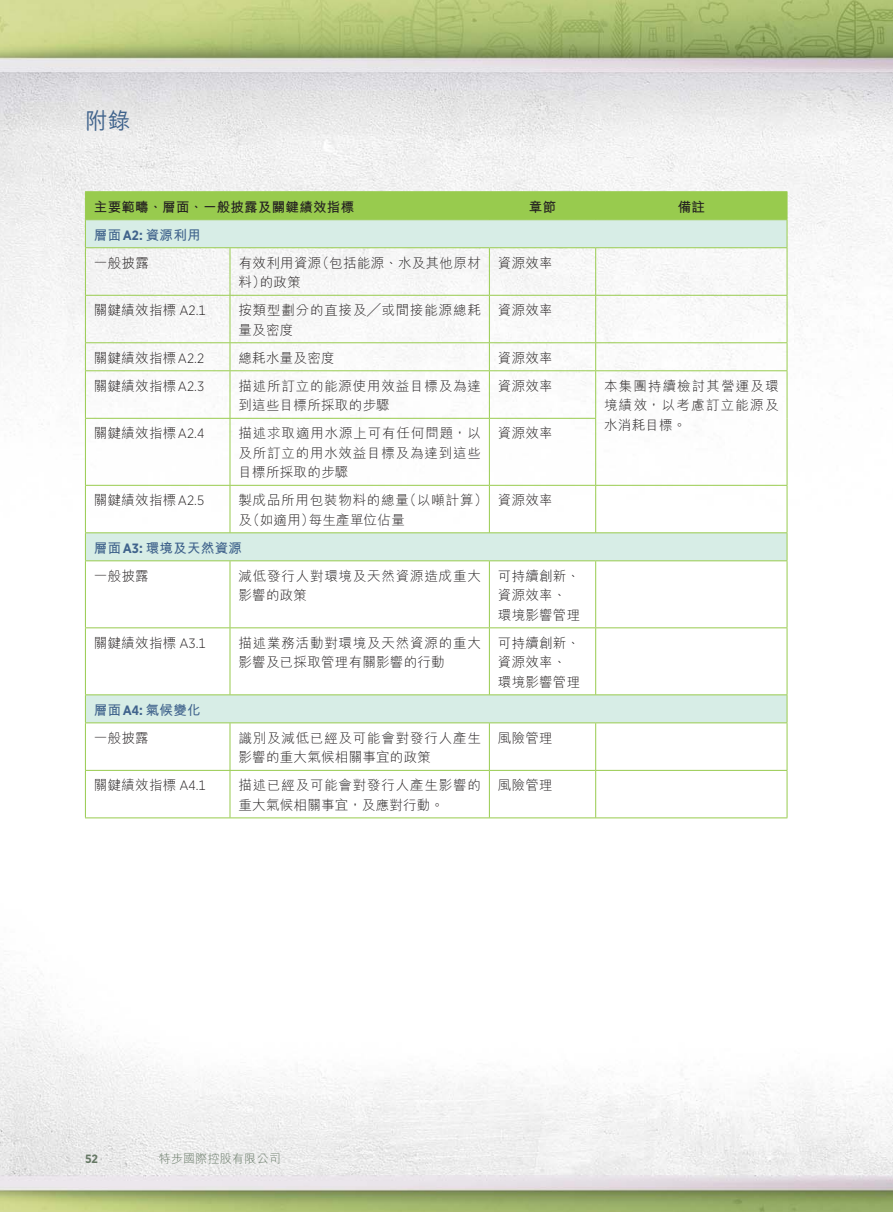
<style>
.page{position:relative;width:893px;height:1212px;background:#fff}
.page>*{position:absolute;margin:0;border:0;box-sizing:border-box;transform-origin:0 0}
.t1{font:22.5px "M Hei HK Medium E Ten B5 H";color:#40638c}
.t2{font:13.5px/19.5px "M Hei HK Light E Ten B5 H";letter-spacing:.025em;color:#231f20}
.t3{font:13.5px/19.5px "M Hei HK Light E Ten B5 H";letter-spacing:.06em;color:#231f20}
.t4{font:13.5px/19.5px "M Hei HK Light E Ten B5 H";letter-spacing:.055em;color:#231f20}
.t5{font:13.5px "M Hei HK Bold E Ten B5 H";letter-spacing:.02em;color:#40638c}
.t6{font:13.5px "M Hei HK Bold E Ten B5 H";letter-spacing:.02em;color:#231f20}
.t7{font:12px "M Hei HK Light E Ten B5 H";letter-spacing:.02em;color:#667865}
.t8{font:700 12px "Gotham Narrow";color:#667865}
.s1{font-family:"Gotham Narrow";font-weight:700}
.s2{font-family:"Gotham Narrow";font-weight:300}
</style>
<div class="page">
<img style="left:0;top:0;width:893px;height:1212px">
<svg style="left:86px;top:248px;width:701px;height:474px"></svg>
<hr style="left:85px;top:247px;width:145px;height:1px;background:#98cb4e">
<hr style="left:85px;top:248px;width:1px;height:47px;background:#98cb4e">
<hr style="left:230px;top:247px;width:259px;height:1px;background:#98cb4e">
<hr style="left:230px;top:248px;width:1px;height:47px;background:#98cb4e">
<hr style="left:489px;top:247px;width:107px;height:1px;background:#98cb4e">
<hr style="left:489px;top:248px;width:1px;height:47px;background:#98cb4e">
<hr style="left:596px;top:247px;width:191px;height:1px;background:#98cb4e">
<hr style="left:595px;top:248px;width:1px;height:47px;background:#98cb4e">
<hr style="left:787px;top:248px;width:1px;height:47px;background:#98cb4e">
<hr style="left:85px;top:295px;width:145px;height:1px;background:#98cb4e">
<hr style="left:85px;top:296px;width:1px;height:46px;background:#98cb4e">
<hr style="left:230px;top:295px;width:259px;height:1px;background:#98cb4e">
<hr style="left:230px;top:296px;width:1px;height:46px;background:#98cb4e">
<hr style="left:489px;top:295px;width:107px;height:1px;background:#98cb4e">
<hr style="left:489px;top:296px;width:1px;height:46px;background:#98cb4e">
<hr style="left:596px;top:295px;width:191px;height:1px;background:#98cb4e">
<hr style="left:595px;top:296px;width:1px;height:46px;background:#98cb4e">
<hr style="left:787px;top:296px;width:1px;height:46px;background:#98cb4e">
<hr style="left:85px;top:342px;width:145px;height:1px;background:#98cb4e">
<svg style="left:85px;top:343px;width:1px;height:27px"></svg>
<hr style="left:230px;top:342px;width:259px;height:1px;background:#98cb4e">
<svg style="left:230px;top:343px;width:1px;height:27px"></svg>
<hr style="left:489px;top:342px;width:107px;height:1px;background:#98cb4e">
<svg style="left:489px;top:343px;width:1px;height:27px"></svg>
<hr style="left:596px;top:342px;width:191px;height:1px;background:#98cb4e">
<svg style="left:595px;top:343px;width:1px;height:27px"></svg>
<svg style="left:787px;top:343px;width:1px;height:27px"></svg>
<hr style="left:85px;top:370px;width:145px;height:1px;background:#98cb4e">
<hr style="left:85px;top:371px;width:1px;height:47px;background:#98cb4e">
<hr style="left:230px;top:370px;width:259px;height:1px;background:#98cb4e">
<hr style="left:230px;top:371px;width:1px;height:47px;background:#98cb4e">
<hr style="left:489px;top:370px;width:107px;height:1px;background:#98cb4e">
<hr style="left:489px;top:371px;width:1px;height:47px;background:#98cb4e">
<hr style="left:596px;top:370px;width:191px;height:1px;background:#98cb4e">
<hr style="left:595px;top:371px;width:1px;height:47px;background:#98cb4e">
<hr style="left:787px;top:371px;width:1px;height:47px;background:#98cb4e">
<hr style="left:787px;top:418px;width:1px;height:67px;background:#98cb4e">
<hr style="left:85px;top:418px;width:145px;height:1px;background:#98cb4e">
<hr style="left:85px;top:419px;width:1px;height:66px;background:#98cb4e">
<hr style="left:230px;top:418px;width:259px;height:1px;background:#98cb4e">
<hr style="left:230px;top:419px;width:1px;height:66px;background:#98cb4e">
<hr style="left:489px;top:418px;width:107px;height:1px;background:#98cb4e">
<hr style="left:489px;top:419px;width:1px;height:66px;background:#98cb4e">
<hr style="left:595px;top:419px;width:1px;height:66px;background:#98cb4e">
<hr style="left:85px;top:485px;width:145px;height:1px;background:#98cb4e">
<hr style="left:85px;top:486px;width:1px;height:46px;background:#98cb4e">
<hr style="left:230px;top:485px;width:259px;height:1px;background:#98cb4e">
<hr style="left:230px;top:486px;width:1px;height:46px;background:#98cb4e">
<hr style="left:489px;top:485px;width:107px;height:1px;background:#98cb4e">
<hr style="left:489px;top:486px;width:1px;height:46px;background:#98cb4e">
<hr style="left:596px;top:485px;width:191px;height:1px;background:#98cb4e">
<hr style="left:595px;top:486px;width:1px;height:46px;background:#98cb4e">
<hr style="left:787px;top:486px;width:1px;height:46px;background:#98cb4e">
<hr style="left:85px;top:532px;width:145px;height:1px;background:#98cb4e">
<svg style="left:85px;top:533px;width:1px;height:27px"></svg>
<hr style="left:230px;top:532px;width:557px;height:1px;background:#98cb4e">
<svg style="left:787px;top:533px;width:1px;height:27px"></svg>
<hr style="left:85px;top:560px;width:145px;height:1px;background:#98cb4e">
<hr style="left:85px;top:561px;width:1px;height:66px;background:#98cb4e">
<hr style="left:230px;top:560px;width:259px;height:1px;background:#98cb4e">
<hr style="left:230px;top:561px;width:1px;height:66px;background:#98cb4e">
<hr style="left:489px;top:560px;width:107px;height:1px;background:#98cb4e">
<hr style="left:489px;top:561px;width:1px;height:66px;background:#98cb4e">
<hr style="left:596px;top:560px;width:191px;height:1px;background:#98cb4e">
<hr style="left:595px;top:561px;width:1px;height:66px;background:#98cb4e">
<hr style="left:787px;top:561px;width:1px;height:66px;background:#98cb4e">
<hr style="left:85px;top:627px;width:145px;height:1px;background:#98cb4e">
<hr style="left:85px;top:628px;width:1px;height:66px;background:#98cb4e">
<hr style="left:230px;top:627px;width:259px;height:1px;background:#98cb4e">
<hr style="left:230px;top:628px;width:1px;height:66px;background:#98cb4e">
<hr style="left:489px;top:627px;width:107px;height:1px;background:#98cb4e">
<hr style="left:489px;top:628px;width:1px;height:66px;background:#98cb4e">
<hr style="left:596px;top:627px;width:191px;height:1px;background:#98cb4e">
<hr style="left:595px;top:628px;width:1px;height:66px;background:#98cb4e">
<hr style="left:787px;top:628px;width:1px;height:66px;background:#98cb4e">
<hr style="left:85px;top:694px;width:145px;height:1px;background:#98cb4e">
<svg style="left:85px;top:695px;width:1px;height:27px"></svg>
<hr style="left:230px;top:694px;width:557px;height:1px;background:#98cb4e">
<svg style="left:787px;top:695px;width:1px;height:27px"></svg>
<hr style="left:85px;top:722px;width:145px;height:1px;background:#98cb4e">
<hr style="left:85px;top:723px;width:1px;height:47px;background:#98cb4e">
<hr style="left:230px;top:722px;width:259px;height:1px;background:#98cb4e">
<hr style="left:230px;top:723px;width:1px;height:47px;background:#98cb4e">
<hr style="left:489px;top:722px;width:107px;height:1px;background:#98cb4e">
<hr style="left:489px;top:723px;width:1px;height:47px;background:#98cb4e">
<hr style="left:596px;top:722px;width:191px;height:1px;background:#98cb4e">
<hr style="left:595px;top:723px;width:1px;height:47px;background:#98cb4e">
<hr style="left:787px;top:723px;width:1px;height:47px;background:#98cb4e">
<hr style="left:85px;top:770px;width:145px;height:1px;background:#98cb4e">
<hr style="left:85px;top:771px;width:1px;height:46px;background:#98cb4e">
<hr style="left:230px;top:770px;width:259px;height:1px;background:#98cb4e">
<hr style="left:230px;top:771px;width:1px;height:46px;background:#98cb4e">
<hr style="left:489px;top:770px;width:107px;height:1px;background:#98cb4e">
<hr style="left:489px;top:771px;width:1px;height:46px;background:#98cb4e">
<hr style="left:596px;top:770px;width:191px;height:1px;background:#98cb4e">
<hr style="left:595px;top:771px;width:1px;height:46px;background:#98cb4e">
<hr style="left:787px;top:771px;width:1px;height:46px;background:#98cb4e">
<hr style="left:85px;top:817px;width:702px;height:1px;background:#98cb4e">
<hr style="left:85px;top:191px;width:145px;height:1px;background:#98cb4e">
<hr style="left:230px;top:191px;width:366px;height:1px;background:#98cb4e">
<hr style="left:596px;top:191px;width:191px;height:1px;background:#98cb4e">
<svg style="left:85px;top:192px;width:703px;height:55px;background:#b7db99"></svg>
<hr style="left:85px;top:219px;width:702px;height:1px;background:#98cb4e">
<h1 class="t1" style="left:85px;top:112px;width:47px">附錄</h1>
<p class="t6" style="left:94px;top:201px;width:262px">主要範疇、層面、一般披露及關鍵績效指標</p>
<p class="t6" style="left:529px;top:201px;width:29px">章節</p>
<p class="t6" style="left:678px;top:201px;width:29px">備註</p>
<p class="t5" style="left:94px;top:229px;width:108px">層面<span class="s1">A2:</span> 資源利用</p>
<p class="t2" style="left:94px;top:255px;width:56px">一般披露</p>
<p class="t2" style="left:238px;top:255px;width:244px">有效利用資源（包括能源、水及其他原材料）的政策</p>
<p class="t2" style="left:498px;top:255px;width:56px">資源效率</p>
<p class="t2" style="left:94px;top:302px;width:113px">關鍵績效指標 <span class="s2">A2.1</span></p>
<p class="t3" style="left:238px;top:302px;width:244px">按類型劃分的直接及╱或間接能源總耗量及密度</p>
<p class="t2" style="left:498px;top:302px;width:56px">資源效率</p>
<p class="t2" style="left:94px;top:350px;width:112px">關鍵績效指標<span class="s2">A2.2</span></p>
<p class="t2" style="left:238px;top:350px;width:98px">總耗水量及密度</p>
<p class="t2" style="left:498px;top:350px;width:56px">資源效率</p>
<p class="t2" style="left:94px;top:378px;width:112px">關鍵績效指標<span class="s2">A2.3</span></p>
<p class="t3" style="left:238px;top:378px;width:244px">描述所訂立的能源使用效益目標及為達到這些目標所採取的步驟</p>
<p class="t2" style="left:498px;top:378px;width:56px">資源效率</p>
<p class="t2" style="left:604px;top:378px;width:176px;text-align:justify">本集團持續檢討其營運及環境績效，以考慮訂立能源及水消耗目標。</p>
<p class="t2" style="left:94px;top:425px;width:112px">關鍵績效指標<span class="s2">A2.4</span></p>
<p class="t2" style="left:238px;top:425px;width:244px;text-align:justify">描述求取適用水源上可有任何問題，以及所訂立的用水效益目標及為達到這些目標所採取的步驟</p>
<p class="t2" style="left:498px;top:425px;width:56px">資源效率</p>
<p class="t2" style="left:94px;top:492px;width:112px">關鍵績效指標<span class="s2">A2.5</span></p>
<p class="t4" style="left:238px;top:492px;width:251px">製成品所用包裝物料的總量（以噸計算）及（如適用）每生產單位佔量</p>
<p class="t2" style="left:498px;top:492px;width:56px">資源效率</p>
<p class="t5" style="left:94px;top:543px;width:150px">層面<span class="s1">A3:</span> 環境及天然資源</p>
<p class="t2" style="left:94px;top:568px;width:56px">一般披露</p>
<p class="t3" style="left:238px;top:568px;width:244px">減低發行人對環境及天然資源造成重大影響的政策</p>
<p class="t2" style="left:498px;top:568px;width:84px">可持續創新、資源效率、環境影響管理</p>
<p class="t2" style="left:94px;top:635px;width:113px">關鍵績效指標 <span class="s2">A3.1</span></p>
<p class="t3" style="left:238px;top:635px;width:244px">描述業務活動對環境及天然資源的重大影響及已採取管理有關影響的行動</p>
<p class="t2" style="left:498px;top:635px;width:84px">可持續創新、資源效率、環境影響管理</p>
<p class="t5" style="left:94px;top:705px;width:108px">層面<span class="s1">A4:</span> 氣候變化</p>
<p class="t2" style="left:94px;top:730px;width:56px">一般披露</p>
<p class="t3" style="left:238px;top:730px;width:244px">識別及減低已經及可能會對發行人產生影響的重大氣候相關事宜的政策</p>
<p class="t2" style="left:498px;top:730px;width:56px">風險管理</p>
<p class="t2" style="left:94px;top:777px;width:113px">關鍵績效指標 <span class="s2">A4.1</span></p>
<p class="t3" style="left:238px;top:777px;width:244px">描述已經及可能會對發行人產生影響的重大氣候相關事宜，及應對行動。</p>
<p class="t2" style="left:498px;top:777px;width:56px">風險管理</p>
<p class="t8" style="left:85px;top:1153px;width:15px">52</p>
<p class="t7" style="left:159px;top:1154px;width:124px">特步國際控股有限公司</p>
</div>
